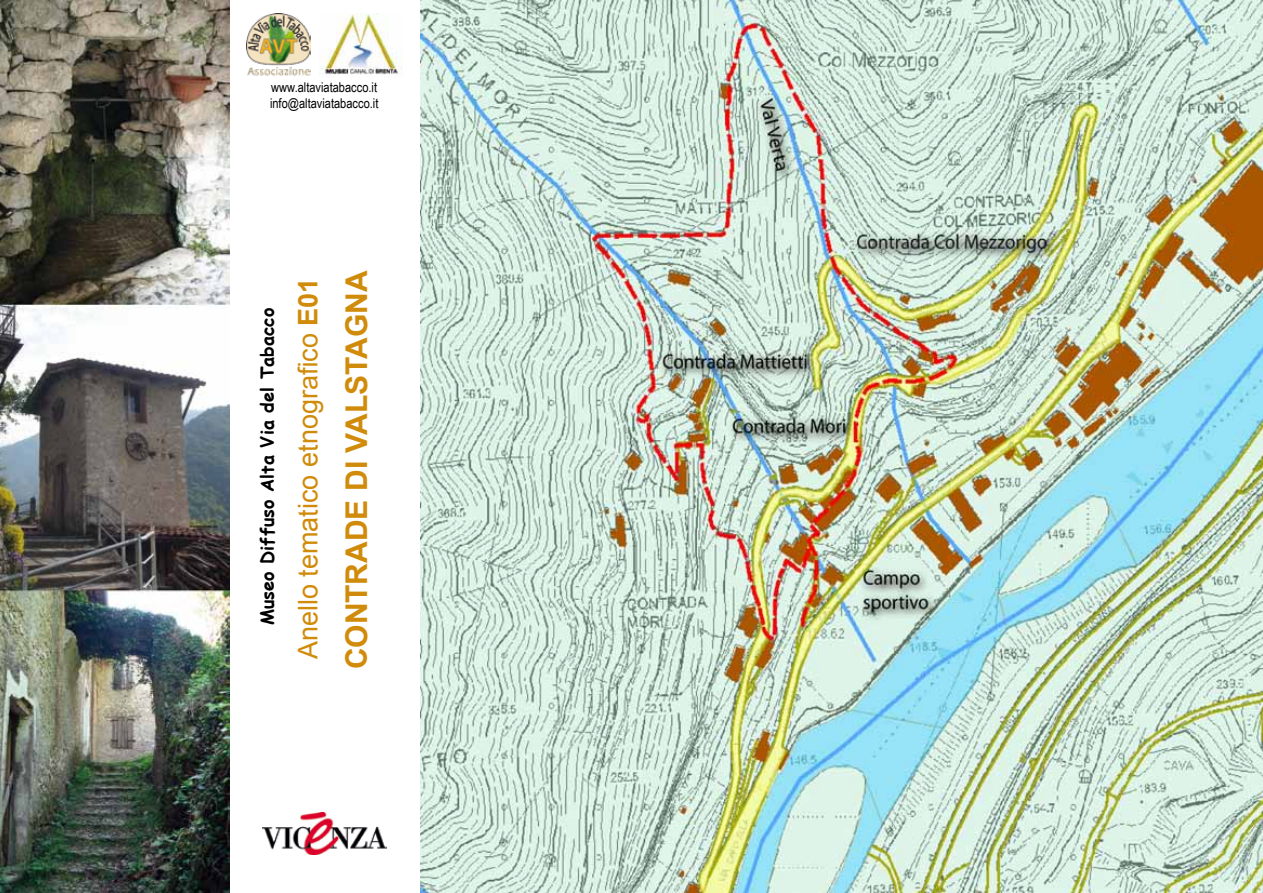
<style>
.page{position:relative;width:1263px;height:893px;background:#fff}
.page>*{position:absolute;margin:0;border:0;box-sizing:border-box;transform-origin:0 0}
.t1{font:700 30px "Arial";color:#d18b0a}
.t2{font:27px "Arial";color:#d18b0a}
.t3{font:700 18px "Comic Sans MS";color:#000}
.t4{font:13.5px/16.2px "Arial Narrow";color:#000}
.s1{font-weight:700}
</style>
<div class="page">
<img style="left:247px;top:14px;width:63px;height:62px">
<img style="left:319px;top:14px;width:84px;height:62px">
<img style="left:262px;top:812px;width:124px;height:43px">
<img style="left:421px;top:0;width:842px;height:893px">
<img style="left:0;top:0;width:230px;height:893px">
<p class="t4" style="left:270px;top:79px;width:110px">www.altaviatabacco.it info@altaviatabacco.it</p>
<h3 class="t3" style="left:254px;top:625px;width:319px;rotate:-90deg">Museo Diffuso Alta Via del Tabacco</h3>
<h2 class="t2" style="left:290px;top:659px;width:383px;rotate:-90deg">Anello tematico etnografico <span class="s1">E01</span></h2>
<h1 class="t1" style="left:337px;top:669px;width:400px;rotate:-90deg">CONTRADE DI VALSTAGNA</h1>
</div>
